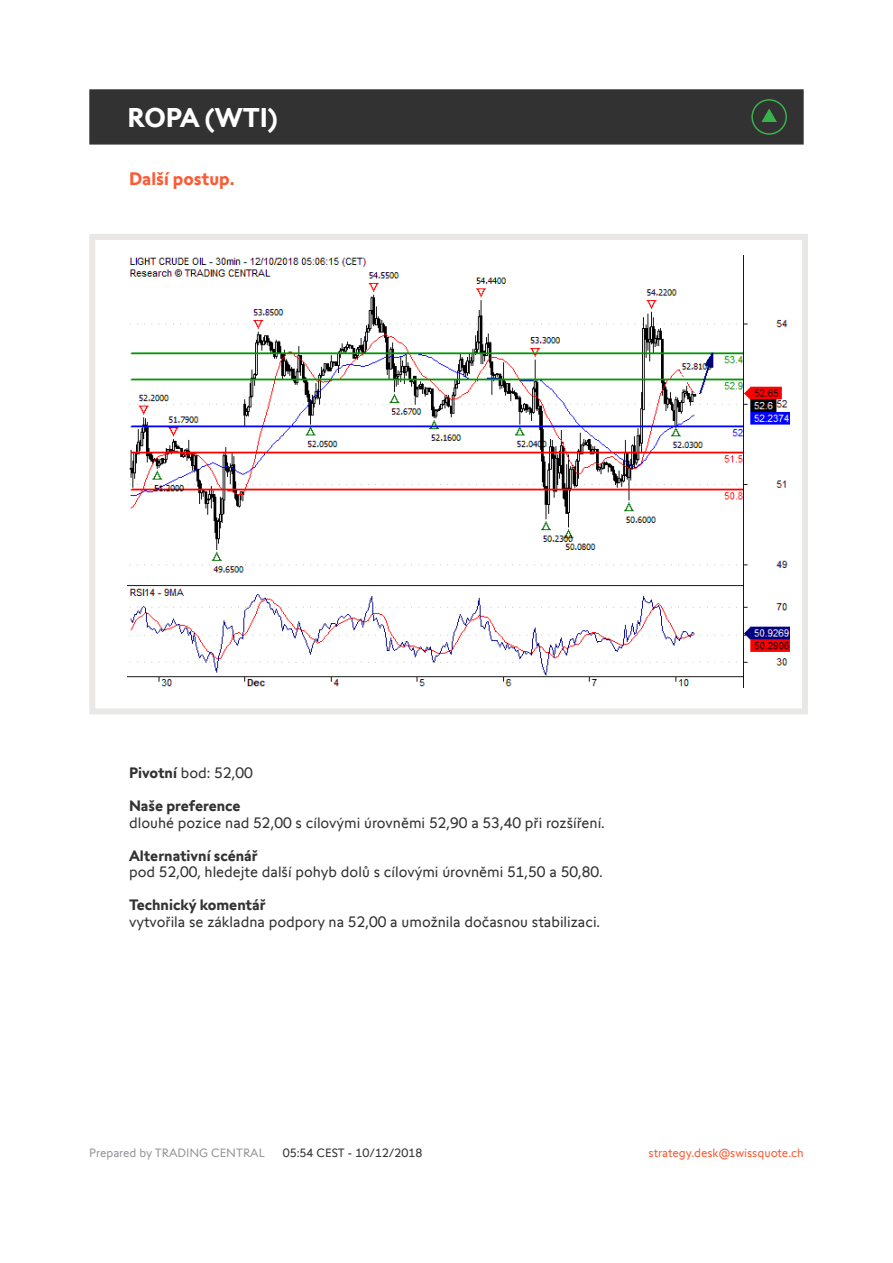
<style>
.page{position:relative;width:893px;height:1263px;background:#fff}
.page>*{position:absolute;margin:0;border:0;box-sizing:border-box;transform-origin:0 0}
.t1{font:700 27px "Swissquote CT";color:#fff}
.t2{font:700 18px "Swissquote CT";color:#fa5b35}
.t3{font:15px "Swissquote CT";color:#323232}
.t4{font:700 15px "Swissquote CT";color:#323232}
.t5{font:12px "Swissquote CT";color:#fa5b35}
.t6{font:12px "Swissquote CT";color:#939598}
.t7{font:12px "Swissquote CT";color:#323232}
.s1{font-weight:700}
</style>
<div class="page">
<div style="left:89px;top:234px;width:719px;height:480px;border:6px solid #e9e8e7"></div>
<div style="left:89px;top:89px;width:715px;height:56px;background:#323232;border:2px solid #323232"></div>
<img style="left:128px;top:255px;width:661px;height:432px">
<svg style="left:751px;top:99px;width:36px;height:36px"></svg>
<h1 class="t1" style="left:128px;top:101px;width:152px">ROPA (WTI)</h1>
<p class="t2" style="left:129px;top:168px;width:107px">Další postup.</p>
<p class="t3" style="left:129px;top:764px;width:125px"><span class="s1">Pivotní</span> bod: 52,00</p>
<p class="t4" style="left:129px;top:797px;width:113px">Naše preference</p>
<p class="t3" style="left:129px;top:814px;width:477px">dlouhé pozice nad 52,00 s cílovými úrovněmi 52,90 a 53,40 při rozšíření.</p>
<p class="t4" style="left:129px;top:846px;width:130px">Alternativní scénář</p>
<p class="t3" style="left:129px;top:863px;width:475px">pod 52,00, hledejte další pohyb dolů s cílovými úrovněmi 51,50 a 50,80.</p>
<p class="t4" style="left:129px;top:896px;width:138px">Technický komentář</p>
<p class="t3" style="left:129px;top:913px;width:473px">vytvořila se základna podpory na 52,00 a umožnila dočasnou stabilizaci.</p>
<p class="t6" style="left:89px;top:1145px;width:177px">Prepared by TRADING CENTRAL</p>
<p class="t7" style="left:283px;top:1145px;width:141px">05:54 CEST - 10/12/2018</p>
<p class="t5" style="left:649px;top:1145px;width:157px">strategy.desk@swissquote.ch</p>
</div>
